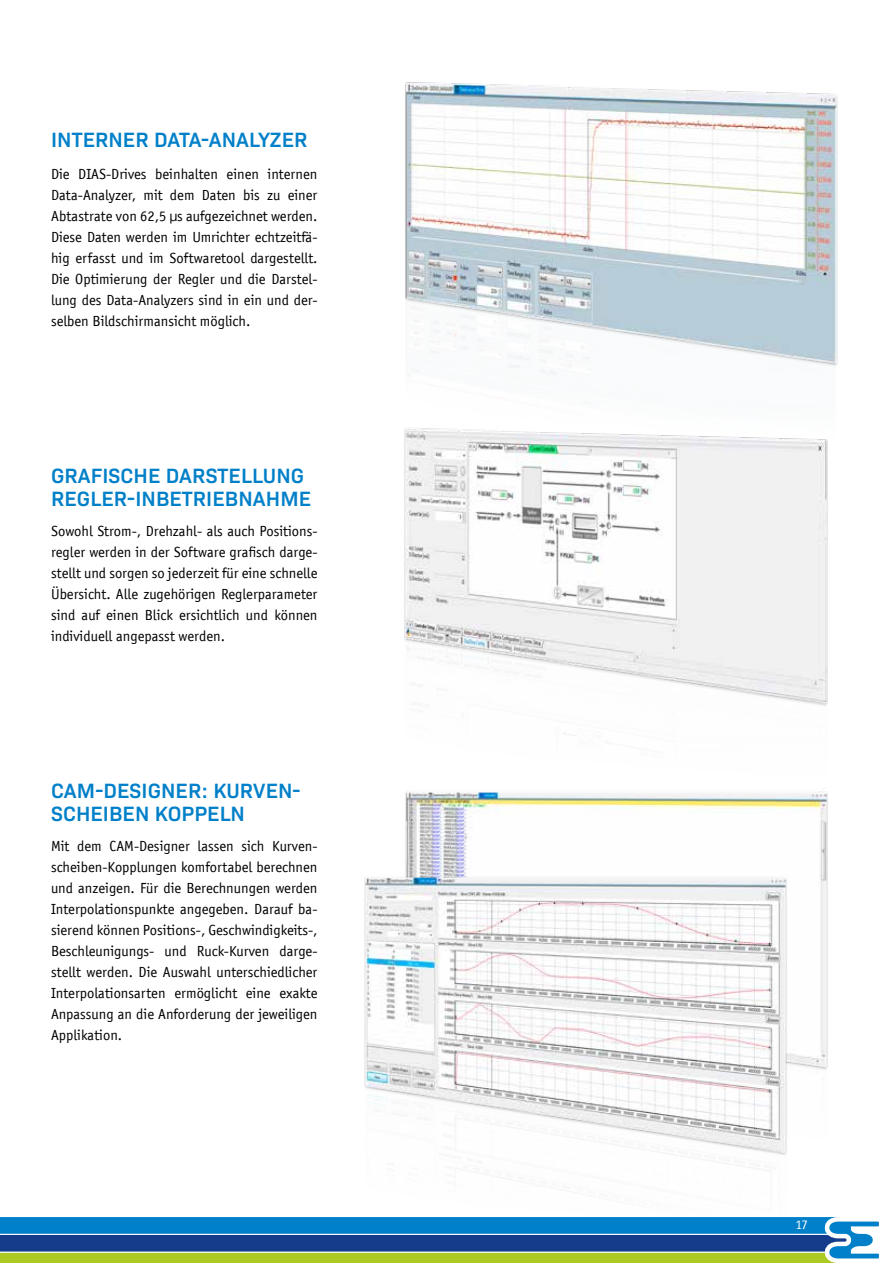
<style>
.page{position:relative;width:893px;height:1263px;background:#fff}
.page>*{position:absolute;margin:0;border:0;box-sizing:border-box;transform-origin:0 0}
.t1{font:600 21px/22.5px "Bio Sans";letter-spacing:.005em;color:#0080c9}
.t2{font:15px/21px "Officina Sans EF";color:#000;text-align:justify}
.t3{font:13.5px "Officina Sans EF";color:#fff}
</style>
<div class="page">
<img style="left:405px;top:82px;width:433px;height:294px">
<img style="left:405px;top:791px;width:423px;height:279px">
<img style="left:364px;top:866px;width:431px;height:326px">
<img style="left:404px;top:428px;width:424px;height:306px">
<svg style="left:0;top:1217px;width:879px;height:46px;background:#3f8295"></svg>
<h1 class="t1" style="left:51px;top:127px;width:258px">INTERNER DATA-ANALYZER</h1>
<p class="t2" style="left:51px;top:163px;width:268px">Die DIAS-Drives beinhalten einen internen Data-Analyzer, mit dem Daten bis zu einer Abtastrate von 62,5 µs aufgezeichnet werden.<br>Diese Daten werden im Umrichter echtzeitfä&shy;hig erfasst und im Softwaretool dargestellt.<br>Die Optimierung der Regler und die Darstel&shy;lung des Data-Analyzers sind in ein und der&shy;selben Bildschirmansicht möglich.</p>
<h1 class="t1" style="left:51px;top:463px;width:262px">GRAFISCHE DARSTELLUNG<br>REGLER-INBETRIEBNAHME</h1>
<p class="t2" style="left:51px;top:520px;width:268px">Sowohl Strom-, Drehzahl- als auch Positions&shy;regler werden in der Software grafisch darge&shy;stellt und sorgen so jederzeit für eine schnelle Übersicht. Alle zugehörigen Reglerparameter sind auf einen Blick ersichtlich und können individuell angepasst werden.</p>
<h1 class="t1" style="left:51px;top:778px;width:251px">CAM-DESIGNER: KURVEN-<br>SCHEIBEN KOPPELN</h1>
<p class="t2" style="left:51px;top:835px;width:268px">Mit dem CAM-Designer lassen sich Kurven&shy;scheiben-Kopplungen komfortabel berechnen und anzeigen. Für die Berechnungen werden Interpolationspunkte angegeben. Darauf ba&shy;sierend können Positions-, Geschwindigkeits-, Beschleunigungs- und Ruck-Kurven darge&shy;stellt werden. Die Auswahl unterschiedlicher Interpolationsarten ermöglicht eine exakte Anpassung an die Anforderung der jeweiligen Applikation.</p>
<p class="t3" style="left:795px;top:1217px;width:14px">17</p>
</div>
